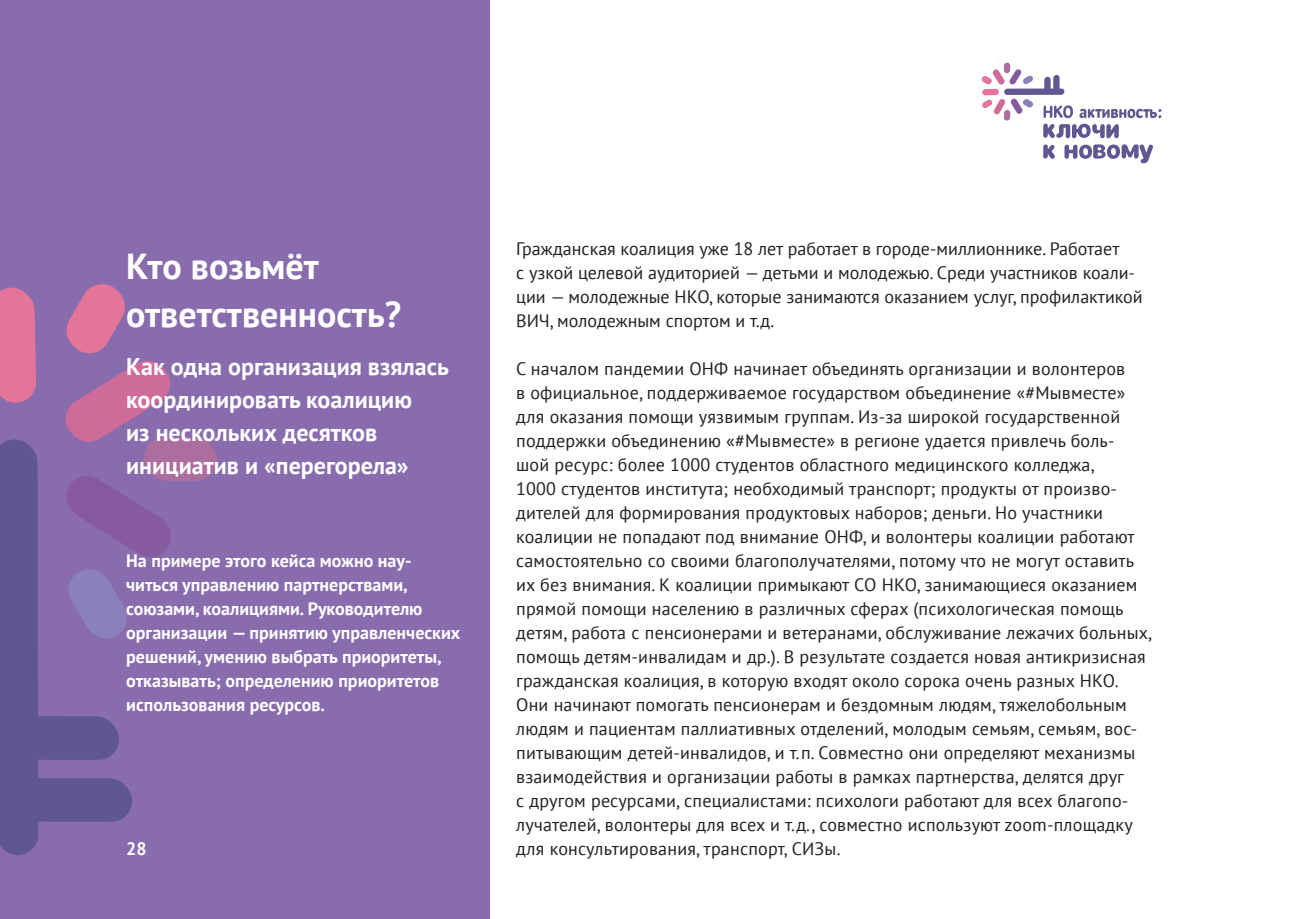
<style>
.page{position:relative;width:1289px;height:919px;background:#fff}
.page>*{position:absolute;margin:0;border:0;box-sizing:border-box;transform-origin:0 0}
.header_p3{font:700 36px/48px "PT Sans";color:#fff}
.header_p4{font:700 24px/33px "PT Sans";color:#fff}
.text_tab{font:18px/24px "PT Sans";letter-spacing:.01em;color:#231f20}
.text_tab-2{font:700 18px/24px "PT Sans";color:#fff}
</style>
<div class="page">
<div style="left:0;top:0;width:489px;height:918px;background:#886cad"></div>
<svg style="left:0;top:284px;width:217px;height:273px"></svg>
<svg style="left:0;top:439px;width:132px;height:416px"></svg>
<svg style="left:981px;top:63px;width:180px;height:100px"></svg>
<p class="header_p3" style="left:126px;top:241px;width:276px">Кто возьмёт ответственность?</p>
<p class="header_p4" style="left:126px;top:349px;width:324px">Как одна организация взялась координировать коалицию<br>из нескольких десятков инициатив и «перегорела»</p>
<p class="text_tab-2" style="left:126px;top:548px;width:335px">На примере этого кейса можно нау&shy;читься управлению партнерствами, союзами, коалициями. Руководителю организации — принятию управленческих решений, умению выбрать приоритеты, отказывать; определению приоритетов использования ресурсов.</p>
<p class="text_tab-2" style="left:126px;top:836px;width:22px">28</p>
<p class="text_tab" style="left:516px;top:236px;width:628px">Гражданская коалиция уже 18 лет работает в городе-миллионнике. Работает<br>с узкой целевой аудиторией — детьми и молодежью. Среди участников коали&shy;ции — молодежные НКО, которые занимаются оказанием услуг, профилактикой ВИЧ, молодежным спортом и т.д.</p>
<p class="text_tab" style="left:516px;top:356px;width:637px">С началом пандемии ОНФ начинает объединять организации и волонтеров<br>в официальное, поддерживаемое государством объединение «#Мывместе» для оказания помощи уязвимым группам. Из-за широкой государственной поддержки объединению «#Мывместе» в регионе удается привлечь боль-<br>шой ресурс: более 1000 студентов областного медицинского колледжа,<br>1000 студентов института; необходимый транспорт; продукты от произво&shy;дителей для формирования продуктовых наборов; деньги. Но участники коалиции не попадают под внимание ОНФ, и волонтеры коалиции работают самостоятельно со своими благополучателями, потому что не могут оставить их без внимания. К коалиции примыкают СО НКО, занимающиеся оказанием прямой помощи населению в различных сферах (психологическая помощь детям, работа с пенсионерами и ветеранами, обслуживание лежачих больных, помощь детям-инвалидам и др.). В результате создается новая антикризисная гражданская коалиция, в которую входят около сорока очень разных НКО.<br>Они начинают помогать пенсионерам и бездомным людям, тяжелобольным людям и пациентам паллиативных отделений, молодым семьям, семьям, вос&shy;питывающим детей-инвалидов, и т.п. Совместно они определяют механизмы взаимодействия и организации работы в рамках партнерства, делятся друг<br>с другом ресурсами, специалистами: психологи работают для всех благопо&shy;лучателей, волонтеры для всех и т.д., совместно используют zoom-площадку для консультирования, транспорт, СИЗы.</p>
</div>
